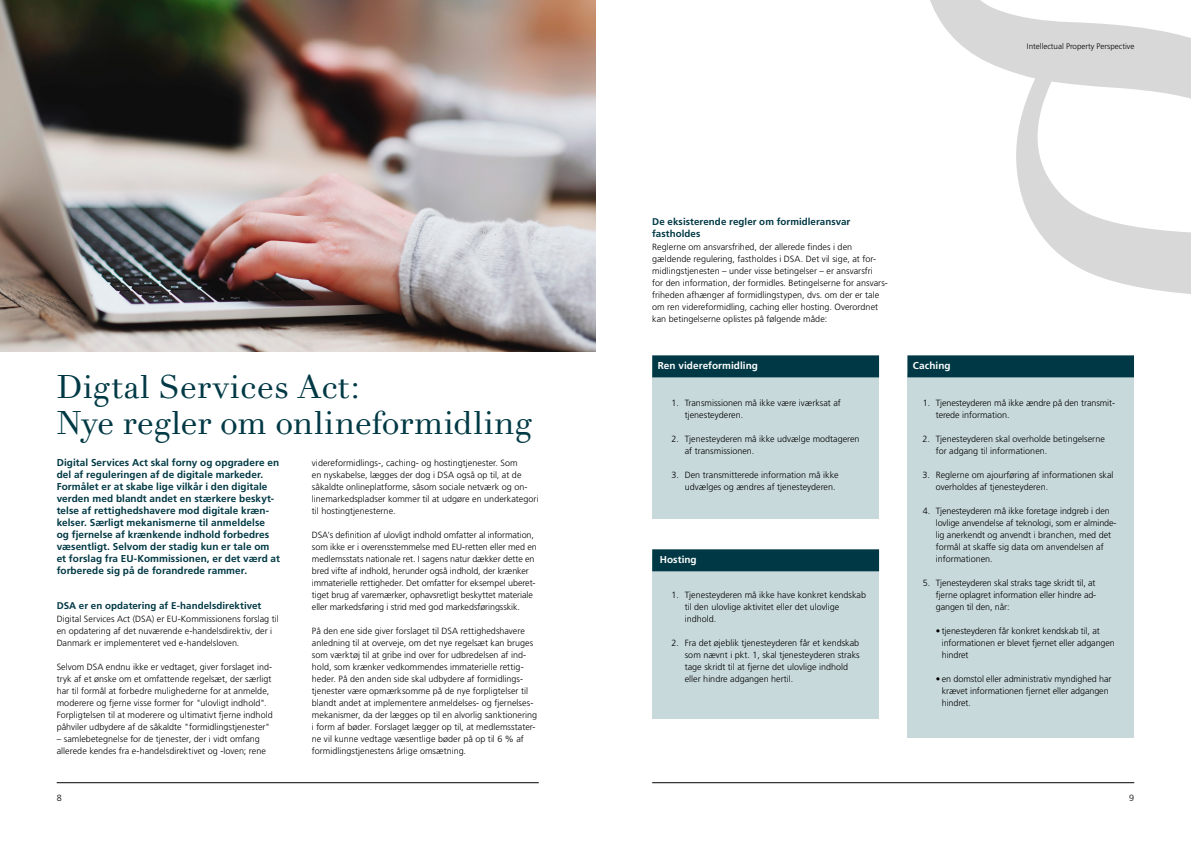
<style>
.page{position:relative;width:1191px;height:842px;background:#fff}
.page>*{position:absolute;margin:0;border:0;box-sizing:border-box;transform-origin:0 0}
.t1{font:32px/36px "Didote Text Pro";color:#003945}
.t2{font:700 10px/12px "Frutiger LT Std";letter-spacing:.005em;color:#003945}
.t3{font:700 10px "Frutiger LT Std";letter-spacing:.005em;color:#fff}
.t4{font:700 9.8px/12px "Frutiger LT Std";letter-spacing:.005em;color:#003945}
.t5{font:300 9px/12px "Frutiger LT Std";color:#000}
.t6{font:300 8px "Frutiger LT Std";color:#000}
</style>
<div class="page">
<div style="left:652px;top:371px;width:227px;height:148px;background:#c8d9db"></div>
<div style="left:652px;top:554px;width:227px;height:164px;background:#c8d9db"></div>
<div style="left:907px;top:374px;width:227px;height:364px;background:#c8d9db"></div>
<svg style="left:920px;top:0;width:271px;height:378px"></svg>
<img style="left:0;top:0;width:595px;height:351px">
<div style="left:907px;top:355px;width:227px;height:22px;background:#003945"></div>
<div style="left:652px;top:355px;width:227px;height:22px;background:#003945"></div>
<div style="left:652px;top:549px;width:227px;height:22px;background:#003945"></div>
<hr style="left:57px;top:782px;width:482px;height:1px;background:#000">
<hr style="left:652px;top:782px;width:482px;height:1px;background:#000">
<h1 class="t1" style="left:57px;top:370px;width:477px">Digtal Services Act:<br>Nye regler om onlineformidling</h1>
<p class="t2" style="left:57px;top:457px;width:225px">Digital Services Act skal forny og opgradere en del af reguleringen af de digitale markeder.<br>Formålet er at skabe lige vilkår i den digitale verden med blandt andet en stærkere beskyt&shy;telse af rettighedshavere mod digitale kræn&shy;kelser. Særligt mekanismerne til anmeldelse<br>og fjernelse af krænkende indhold forbedres væsentligt. Selvom der stadig kun er tale om et forslag fra EU-Kommissionen, er det værd at forberede sig på de forandrede rammer.</p>
<p class="t4" style="left:57px;top:600px;width:206px">DSA er en opdatering af E-handelsdirektivet</p>
<p class="t5" style="left:57px;top:613px;width:223px">Digital Services Act (DSA) er EU-Kommissionens forslag til en opdatering af det nuværende e-handelsdirektiv, der i<br>Danmark er implementeret ved e-handelsloven.</p>
<p class="t5" style="left:57px;top:661px;width:217px">Selvom DSA endnu ikke er vedtaget, giver forslaget ind&shy;tryk af et ønske om et omfattende regelsæt, der særligt har til formål at forbedre mulighederne for at anmelde, moderere og fjerne visse former for "ulovligt indhold".<br>Forpligtelsen til at moderere og ultimativt fjerne indhold påhviler udbydere af de såkaldte "formidlingstjenester"</p>
<p class="t5" style="left:57px;top:733px;width:211px">– samlebetegnelse for de tjenester, der i vidt omfang allerede kendes fra e-handelsdirektivet og -loven; rene</p>
<p class="t5" style="left:312px;top:457px;width:228px">videreformidlings-, caching- og hostingtjenester. Som<br>en nyskabelse, lægges der dog i DSA også op til, at de såkaldte onlineplatforme, såsom sociale netværk og on&shy;linemarkedspladser kommer til at udgøre en underkategori til hostingtjenesterne.</p>
<p class="t5" style="left:312px;top:529px;width:226px">DSA's definition af ulovligt indhold omfatter al information, som ikke er i overensstemmelse med EU-retten eller med en medlemsstats nationale ret. I sagens natur dækker dette en bred vifte af indhold, herunder også indhold, der krænker immaterielle rettigheder. Det omfatter for eksempel uberet&shy;tiget brug af varemærker, ophavsretligt beskyttet materiale eller markedsføring i strid med god markedsføringsskik.</p>
<p class="t5" style="left:312px;top:625px;width:227px">På den ene side giver forslaget til DSA rettighedshavere anledning til at overveje, om det nye regelsæt kan bruges som værktøj til at gribe ind over for udbredelsen af ind&shy;hold, som krænker vedkommendes immaterielle rettig&shy;heder. På den anden side skal udbydere af formidlings&shy;tjenester være opmærksomme på de nye forpligtelser til blandt andet at implementere anmeldelses- og fjernelses&shy;mekanismer, da der lægges op til en alvorlig sanktionering i form af bøder. Forslaget lægger op til, at medlemsstater&shy;ne vil kunne vedtage væsentlige bøder på op til 6 % af formidlingstjenestens årlige omsætning.</p>
<p class="t4" style="left:652px;top:216px;width:200px">De eksisterende regler om formidleransvar fastholdes</p>
<p class="t5" style="left:652px;top:241px;width:237px">Reglerne om ansvarsfrihed, der allerede findes i den gældende regulering, fastholdes i DSA. Det vil sige, at for&shy;midlingstjenesten – under visse betingelser – er ansvarsfri<br>for den information, der formidles. Betingelserne for ansvars&shy;friheden afhænger af formidlingstypen, dvs. om der er tale om ren videreformidling, caching eller hosting. Overordnet kan betingelserne oplistes på følgende måde:</p>
<p class="t3" style="left:658px;top:360px;width:102px">Ren videreformidling</p>
<p class="t3" style="left:913px;top:360px;width:39px">Caching</p>
<p class="t6" style="left:1027px;top:41px;width:109px">Intellectual Property Perspective</p>
<p class="t5" style="left:685px;top:397px;width:157px;text-indent:-13px">1. Transmissionen må ikke være iværksat af tjenesteyderen.</p>
<p class="t5" style="left:685px;top:433px;width:176px;text-indent:-13px">2. Tjenesteyderen må ikke udvælge modtageren af transmissionen.</p>
<p class="t5" style="left:685px;top:469px;width:155px;text-indent:-13px">3. Den transmitterede information må ikke udvælges og ændres af tjenesteyderen.</p>
<p class="t3" style="left:659px;top:554px;width:39px">Hosting</p>
<p class="t5" style="left:685px;top:589px;width:183px;text-indent:-13px">1. Tjenesteyderen må ikke have konkret kendskab til den ulovlige aktivitet eller det ulovlige indhold.</p>
<p class="t5" style="left:685px;top:637px;width:176px;text-indent:-13px">2. Fra det øjeblik tjenesteyderen får et kendskab som nævnt i pkt. 1, skal tjenesteyderen straks tage skridt til at fjerne det ulovlige indhold eller hindre adgangen hertil.</p>
<p class="t5" style="left:935px;top:397px;width:181px;text-indent:-13px">1. Tjenesteyderen må ikke ændre på den transmit&shy;terede information.</p>
<p class="t5" style="left:935px;top:433px;width:171px;text-indent:-13px">2. Tjenesteyderen skal overholde betingelserne for adgang til informationen.</p>
<p class="t5" style="left:935px;top:469px;width:179px;text-indent:-13px">3. Reglerne om ajourføring af informationen skal overholdes af tjenesteyderen.</p>
<p class="t5" style="left:935px;top:505px;width:182px;text-indent:-13px">4. Tjenesteyderen må ikke foretage indgreb i den lovlige anvendelse af teknologi, som er alminde&shy;lig anerkendt og anvendt i branchen, med det formål at skaffe sig data om anvendelsen af informationen.</p>
<p class="t5" style="left:935px;top:577px;width:162px;text-align:justify;text-indent:-13px">5. Tjenesteyderen skal straks tage skridt til, at fjerne oplagret information eller hindre ad&shy;gangen til den, når:</p>
<p class="t5" style="left:941px;top:625px;width:175px;text-indent:-6px">• tjenesteyderen får konkret kendskab til, at informationen er blevet fjernet eller adgangen hindret</p>
<p class="t5" style="left:941px;top:673px;width:171px;text-indent:-6px">• en domstol eller administrativ myndighed har krævet informationen fjernet eller adgangen hindret.</p>
<p class="t5" style="left:57px;top:791px;width:7px">8</p>
<p class="t5" style="left:1129px;top:791px;width:7px">9</p>
</div>
